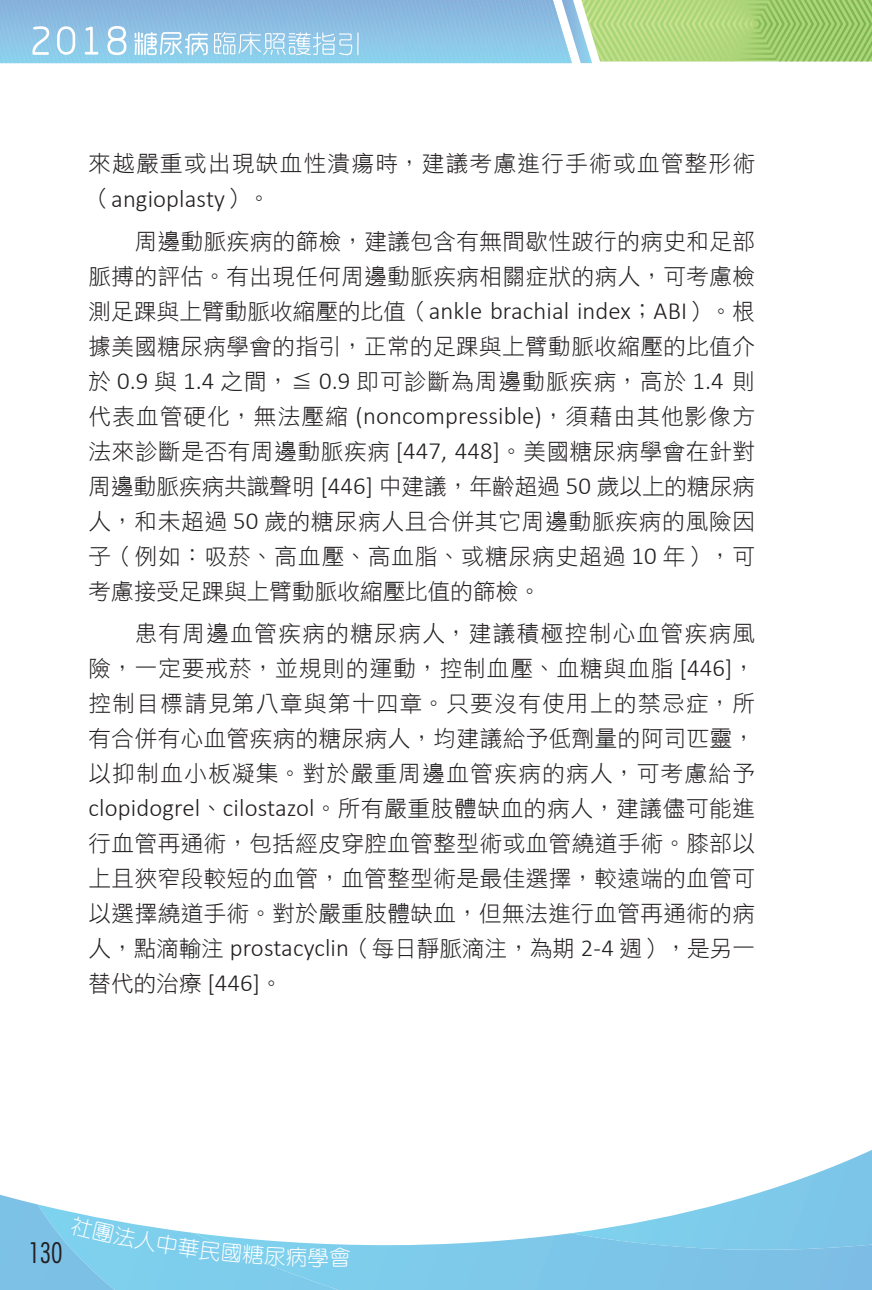
<style>
.page{position:relative;width:872px;height:1290px;background:#fff}
.page>*{position:absolute;margin:0;border:0;box-sizing:border-box;transform-origin:0 0}
.t1{font:300 condensed 27.5px "Futura LT";color:#231f20}
.t2{font:300 24.75px "Calibri";letter-spacing:.005em;color:#231f20}
.t3{font:22.5px/35px "DF Hei W3 WIN BF";letter-spacing:.025em;color:#231f20;text-align:justify}
.t4{font:22.5px "DF Hei W3 WIN BF";letter-spacing:.06em;color:#231f20}
.t5{font:300 21.25px "Han Wang Yen";color:#fff}
.s1{font-family:"DF Hei W3 WIN BF";font-weight:400;font-size:22.5px}
.s2{font-family:"Calibri";font-weight:300;font-size:24.75px}
</style>
<div class="page">
<svg style="left:0;top:0;width:872px;height:63px;background:#9ccac3"></svg>
<svg style="left:0;top:1150px;width:872px;height:140px"></svg>
<p class="t4" style="left:89px;top:152px;width:668px">來越嚴重或出現缺血性潰瘍時，建議考慮進行手術或血管整形術</p>
<p class="t2" style="left:89px;top:183px;width:183px"><span class="s1">（</span>angioplasty<span class="s1">）。</span></p>
<p class="t3" style="left:89px;top:223px;width:668px;text-align:right">周邊動脈疾病的篩檢，建議包含有無間歇性跛行的病史和足部<br>脈搏的評估。有出現任何周邊動脈疾病相關症狀的病人，可考慮檢</p>
<p class="t2" style="left:89px;top:295px;width:668px"><span class="s1">測足踝與上臂動脈收縮壓的比值（</span>ankle brachial index<span class="s1">；</span>ABI<span class="s1">）。根</span></p>
<p class="t3" style="left:89px;top:328px;width:668px">據美國糖尿病學會的指引，正常的足踝與上臂動脈收縮壓的比值介於 <span class="s2">0.9</span> 與 <span class="s2">1.4</span> 之間，≦ <span class="s2">0.9</span> 即可診斷為周邊動脈疾病，高於 <span class="s2">1.4</span> 則代表血管硬化，無法壓縮 <span class="s2">(noncompressible)</span>，須藉由其他影像方法來診斷是否有周邊動脈疾病 <span class="s2">[447, 448]</span>。美國糖尿病學會在針對周邊動脈疾病共識聲明 <span class="s2">[446]</span> 中建議，年齡超過 <span class="s2">50</span> 歲以上的糖尿病人，和未超過 <span class="s2">50</span> 歲的糖尿病人且合併其它周邊動脈疾病的風險因子（例如：吸菸、高血壓、高血脂、或糖尿病史超過 <span class="s2">10</span> 年），可考慮接受足踝與上臂動脈收縮壓比值的篩檢。</p>
<p class="t3" style="left:89px;top:615px;width:668px;text-indent:46px">患有周邊血管疾病的糖尿病人，建議積極控制心血管疾病風險，一定要戒菸，並規則的運動，控制血壓、血糖與血脂 <span class="s2">[446]</span>，控制目標請見第八章與第十四章。只要沒有使用上的禁忌症，所有合併有心血管疾病的糖尿病人，均建議給予低劑量的阿司匹靈，以抑制血小板凝集。對於嚴重周邊血管疾病的病人，可考慮給予</p>
<p class="t2" style="left:89px;top:792px;width:668px">clopidogrel<span class="s1">、</span>cilostazol<span class="s1">。所有嚴重肢體缺血的病人，建議儘可能進</span></p>
<p class="t3" style="left:89px;top:825px;width:668px">行血管再通術，包括經皮穿腔血管整型術或血管繞道手術。膝部以上且狹窄段較短的血管，血管整型術是最佳選擇，較遠端的血管可以選擇繞道手術。對於嚴重肢體缺血，但無法進行血管再通術的病人，點滴輸注 <span class="s2">prostacyclin</span>（每日靜脈滴注，為期 <span class="s2">2-4</span> 週），是另一替代的治療 <span class="s2">[446]</span>。</p>
<p class="t1" style="left:28px;top:1236px;width:36px">130</p>
<p class="t5" style="left:307px;top:1246px;width:23px">學</p>
</div>
